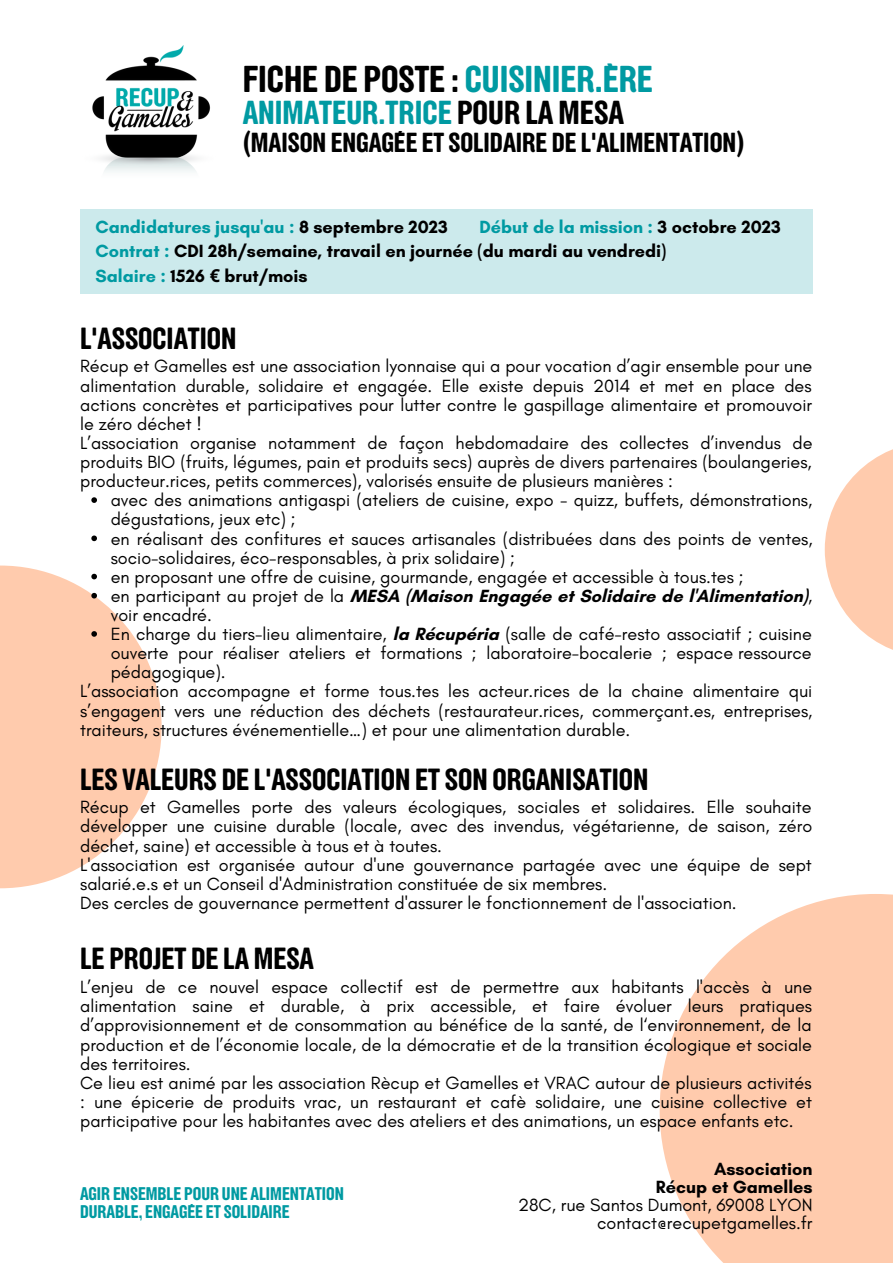
<style>
.page{position:relative;width:893px;height:1264px;background:#fff}
.page>*{position:absolute;margin:0;border:0;box-sizing:border-box;transform-origin:0 0}
.t1{font:36.6px "FTV Stanley";color:#000}
.t2{font:32.55px "FTV Stanley";color:#009aa2}
.t3{font:30px "FTV Stanley";color:#000}
.t4{font:27px "FTV Stanley";color:#000}
.t5{font:18px/19px "Glacial Indifference";color:#000;text-align:justify}
.t6{font:700 18px/19px "Glacial Indifference";color:#000}
.t7{font:700 18px "Glacial Indifference";color:#009aa2}
.t8{font:18px "FTV Stanley";color:#009aa2}
.s1{color:#009aa2}
.s2{color:#000}
.s3{font-family:"Noto Sans"}
.s4{font-weight:400}
.s5{font-weight:700}
</style>
<div class="page">
<svg style="left:0;top:565px;width:162px;height:323px;fill:#ffcbad"></svg>
<svg style="left:659px;top:894px;width:233px;height:368px;fill:#ffcbad"></svg>
<svg style="left:91px;top:497px;width:6px;height:6px"></svg>
<svg style="left:91px;top:535px;width:6px;height:6px"></svg>
<svg style="left:91px;top:573px;width:6px;height:6px"></svg>
<svg style="left:91px;top:593px;width:6px;height:5px"></svg>
<svg style="left:91px;top:631px;width:6px;height:5px"></svg>
<img style="left:92px;top:46px;width:119px;height:126px">
<svg style="left:824px;top:449px;width:68px;height:201px"></svg>
<div style="left:80px;top:209px;width:732px;height:85px;background:#cceaec"></div>
<p class="t1" style="left:243px;top:64px;width:411px">FICHE DE POSTE : <span class="s1">CUISINIER.ÈRE</span></p>
<p class="t2" style="left:243px;top:100px;width:382px">ANIMATEUR.TRICE <span class="s2">POUR LA MESA</span></p>
<p class="t4" style="left:243px;top:132px;width:503px">(MAISON ENGAGÉE ET SOLIDAIRE DE L'ALIMENTATION)</p>
<p class="t7" style="left:95px;top:215px;width:354px">Candidatures jusqu'au : <span class="s2">8 septembre 2023</span></p>
<p class="t7" style="left:479px;top:215px;width:303px">Début de la mission : <span class="s2">3 octobre 2023</span></p>
<p class="t6" style="left:95px;top:241px;width:572px"><span class="s1">Contrat :</span> CDI 28h/semaine, travail en journée (du mardi au vendredi)</p>
<p class="t6" style="left:95px;top:266px;width:214px"><span class="s1">Salaire :</span> 1526 <span class="s3">€</span> brut/mois</p>
<p class="t3" style="left:80px;top:326px;width:158px">L'ASSOCIATION</p>
<p class="t5" style="left:80px;top:356px;width:733px">Récup et Gamelles est une association lyonnaise qui a pour vocation d’agir ensemble pour une alimentation durable, solidaire et engagée. Elle existe depuis 2014 et met en place des actions concrètes et participatives pour lutter contre le gaspillage alimentaire et promouvoir le zéro déchet !</p>
<p class="t5" style="left:80px;top:433px;width:734px">L’association organise notamment de façon hebdomadaire des collectes d’invendus de produits BIO (fruits, légumes, pain et produits secs) auprès de divers partenaires (boulangeries, producteur.rices, petits commerces), valorisés ensuite de plusieurs manières :</p>
<p class="t5" style="left:111px;top:490px;width:703px">avec des animations antigaspi (ateliers de cuisine, expo - quizz, buffets, démonstrations, dégustations, jeux etc) ;</p>
<p class="t5" style="left:111px;top:528px;width:703px">en réalisant des confitures et sauces artisanales (distribuées dans des points de ventes, socio-solidaires, éco-responsables, à prix solidaire) ;</p>
<p class="t5" style="left:111px;top:567px;width:634px">en proposant une offre de cuisine, gourmande, engagée et accessible à tous.tes ;</p>
<p class="t6" style="left:111px;top:586px;width:703px"><span class="s4">en participant au projet de la</span> MESA (Maison Engagée et Solidaire de l'Alimentation)<span class="s4">, voir encadré.</span></p>
<p class="t5" style="left:111px;top:624px;width:702px">En charge du tiers-lieu alimentaire, <span class="s5">la Récupéria</span> (salle de café-resto associatif ; cuisine ouverte pour réaliser ateliers et formations ; laboratoire-bocalerie ; espace ressource pédagogique).</p>
<p class="t5" style="left:80px;top:681px;width:733px">L’association accompagne et forme tous.tes les acteur.rices de la chaine alimentaire qui s’engagent vers une réduction des déchets (restaurateur.rices, commerçant.es, entreprises, traiteurs, structures événementielle…) et pour une alimentation durable.</p>
<p class="t3" style="left:80px;top:767px;width:569px">LES VALEURS DE L'ASSOCIATION ET SON ORGANISATION</p>
<p class="t5" style="left:80px;top:797px;width:733px">Récup et Gamelles porte des valeurs écologiques, sociales et solidaires. Elle souhaite développer une cuisine durable (locale, avec des invendus, végétarienne, de saison, zéro déchet, saine) et accessible à tous et à toutes.</p>
<p class="t5" style="left:80px;top:854px;width:733px">L'association est organisée autour d'une gouvernance partagée avec une équipe de sept salarié.e.s et un Conseil d'Administration constituée de six membres.</p>
<p class="t5" style="left:80px;top:893px;width:658px">Des cercles de gouvernance permettent d'assurer le fonctionnement de l'association.</p>
<p class="t3" style="left:80px;top:946px;width:235px">LE PROJET DE LA MESA</p>
<p class="t5" style="left:80px;top:977px;width:733px">L’enjeu de ce nouvel espace collectif est de permettre aux habitants l'accès à une alimentation saine et durable, à prix accessible, et faire évoluer leurs pratiques d’approvisionnement et de consommation au bénéfice de la santé, de l‘environnement, de la production et de l’économie locale, de la démocratie et de la transition écologique et sociale des territoires.</p>
<p class="t5" style="left:80px;top:1072px;width:733px">Ce lieu est animé par les association Rècup et Gamelles et VRAC autour de plusieurs activités : une épicerie de produits vrac, un restaurant et cafè solidaire, une cuisine collective et participative pour les habitantes avec des ateliers et des animations, un espace enfants etc.</p>
<p class="t6" style="left:714px;top:1158px;width:100px">Association</p>
<p class="t6" style="left:656px;top:1176px;width:158px">Récup et Gamelles</p>
<p class="t5" style="left:518px;top:1194px;width:296px">28C, rue Santos Dumont, 69008 LYON</p>
<p class="t5" style="left:597px;top:1212px;width:217px">contact@recupetgamelles.fr</p>
<p class="t8" style="left:80px;top:1186px;width:265px">AGIR ENSEMBLE POUR UNE ALIMENTATION</p>
<p class="t8" style="left:80px;top:1204px;width:211px">DURABLE, ENGAGÉE ET SOLIDAIRE</p>
</div>
